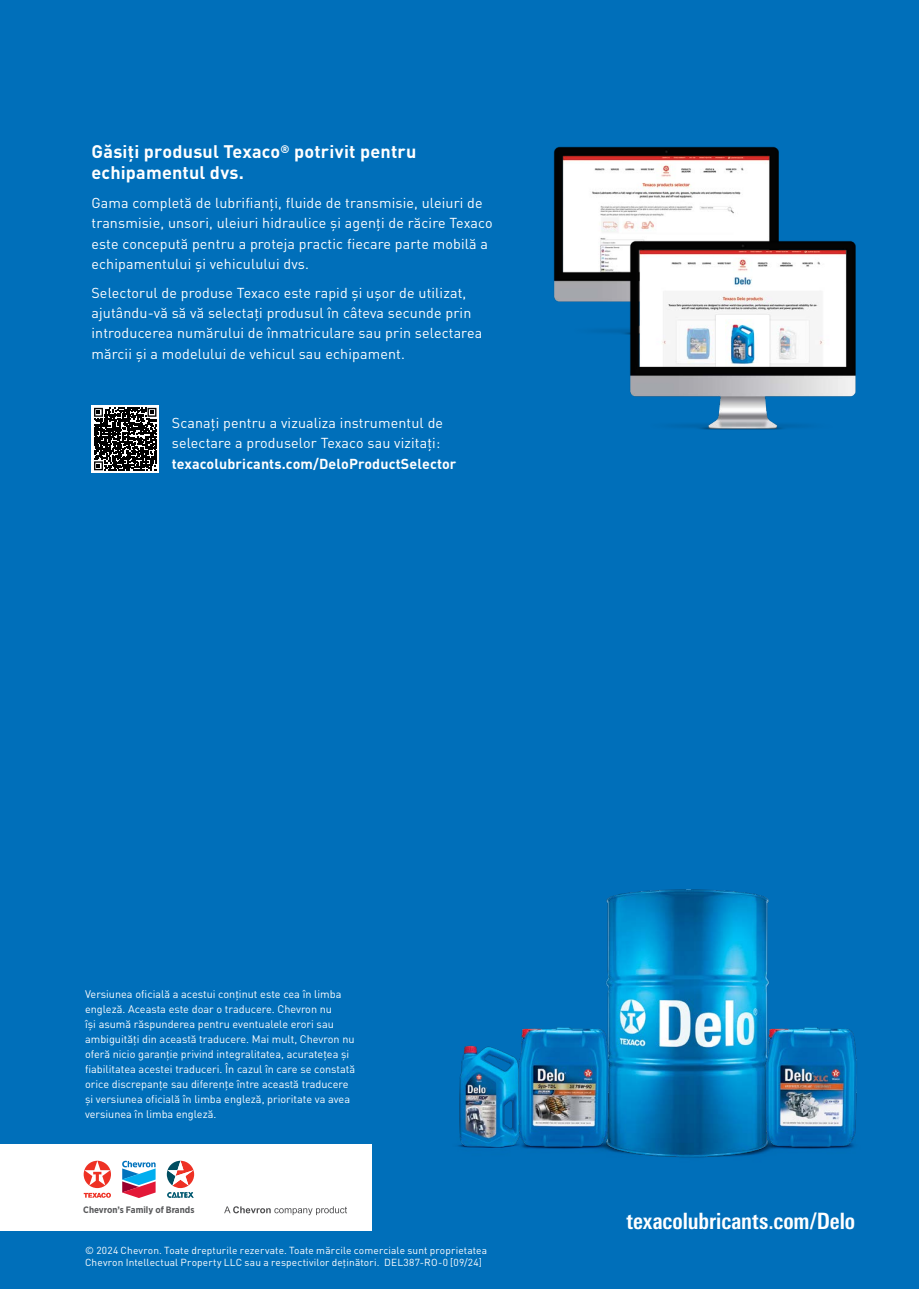
<style>
.page{position:relative;width:919px;height:1289px;background:#fff}
.page>*{position:absolute;margin:0;border:0;box-sizing:border-box;transform-origin:0 0}
.t1{font:700 condensed 22.5px "Univers Next Pro";letter-spacing:-.005em;color:#fff}
.t2{font:700 18px/21px "DIN Pro";letter-spacing:.01em;color:#fff}
.t3{font:14.25px/20.2px "DIN Pro";letter-spacing:.01em;color:#fff}
.t4{font:700 14.25px "DIN Pro";letter-spacing:.01em;color:#fff}
.t5{font:10.8px/15px "DIN Pro";color:#fff}
.t6{font:10.2px/12px "DIN Pro";letter-spacing:.015em;color:#fff}
.t7{font:700 9.3px "Gotham Narrow";color:#58595b}
</style>
<div class="page">
<div style="left:0;top:0;width:918px;height:1288px;background:#006fba"></div>
<div style="left:0;top:1143px;width:371px;height:87px;background:#fff"></div>
<svg style="left:122px;top:1160px;width:34px;height:37px"></svg>
<svg style="left:167px;top:1160px;width:27px;height:37px"></svg>
<div style="left:84px;top:1160px;width:27px;height:27px;background:#ee3124;border-radius:50%"></div>
<svg style="left:84px;top:1160px;width:26px;height:25px"></svg>
<svg style="left:84px;top:1192px;width:27px;height:5px"></svg>
<img style="left:553px;top:146px;width:226px;height:156px">
<img style="left:605px;top:889px;width:164px;height:269px">
<img style="left:458px;top:1045px;width:44px;height:103px">
<img style="left:502px;top:1009px;width:120px;height:149px">
<img style="left:749px;top:1009px;width:108px;height:149px">
<img style="left:589px;top:221px;width:267px;height:209px">
<svg style="left:224px;top:1206px;width:123px;height:9px"></svg>
<svg style="left:91px;top:405px;width:68px;height:68px"></svg>
<svg style="left:94px;top:408px;width:62px;height:62px;background:#424242"></svg>
<p class="t2" style="left:91px;top:139px;width:326px">Găsiți produsul Texaco<sup>®</sup> potrivit pentru echipamentul dvs.</p>
<p class="t3" style="left:91px;top:191px;width:402px">Gama completă de lubrifianți, fluide de transmisie, uleiuri de transmisie, unsori, uleiuri hidraulice și agenți de răcire Texaco este concepută pentru a proteja practic fiecare parte mobilă a echipamentului și vehiculului dvs.</p>
<p class="t3" style="left:91px;top:281px;width:392px">Selectorul de produse Texaco este rapid și ușor de utilizat, ajutându-vă să vă selectați produsul în câteva secunde prin introducerea numărului de înmatriculare sau prin selectarea mărcii și a modelului de vehicul sau echipament.</p>
<p class="t3" style="left:172px;top:411px;width:273px">Scanați pentru a vizualiza instrumentul de selectare a produselor Texaco sau vizitați:</p>
<p class="t4" style="left:172px;top:451px;width:286px">texacolubricants.com/DeloProductSelector</p>
<p class="t5" style="left:85px;top:985px;width:271px">Versiunea oficială a acestui conținut este cea în limba engleză. Aceasta este doar o traducere. Chevron nu<br>își asumă răspunderea pentru eventualele erori sau ambiguități din această traducere. Mai mult, Chevron nu oferă nicio garanție privind integralitatea, acuratețea și fiabilitatea acestei traduceri. În cazul în care se constată orice discrepanțe sau diferențe între această traducere și versiunea oficială în limba engleză, prioritate va avea versiunea în limba engleză.</p>
<p class="t7" style="left:83px;top:1203px;width:113px">Chevron’s Family of Brands</p>
<p class="t6" style="left:85px;top:1242px;width:403px">© 2024 Chevron. Toate drepturile rezervate. Toate mărcile comerciale sunt proprietatea<br>Chevron Intellectual Property LLC sau a respectivilor deținători. DEL387-RO-0 [09/24]</p>
<h1 class="t1" style="left:626px;top:1207px;width:230px">texacolubricants.com/Delo</h1>
</div>
